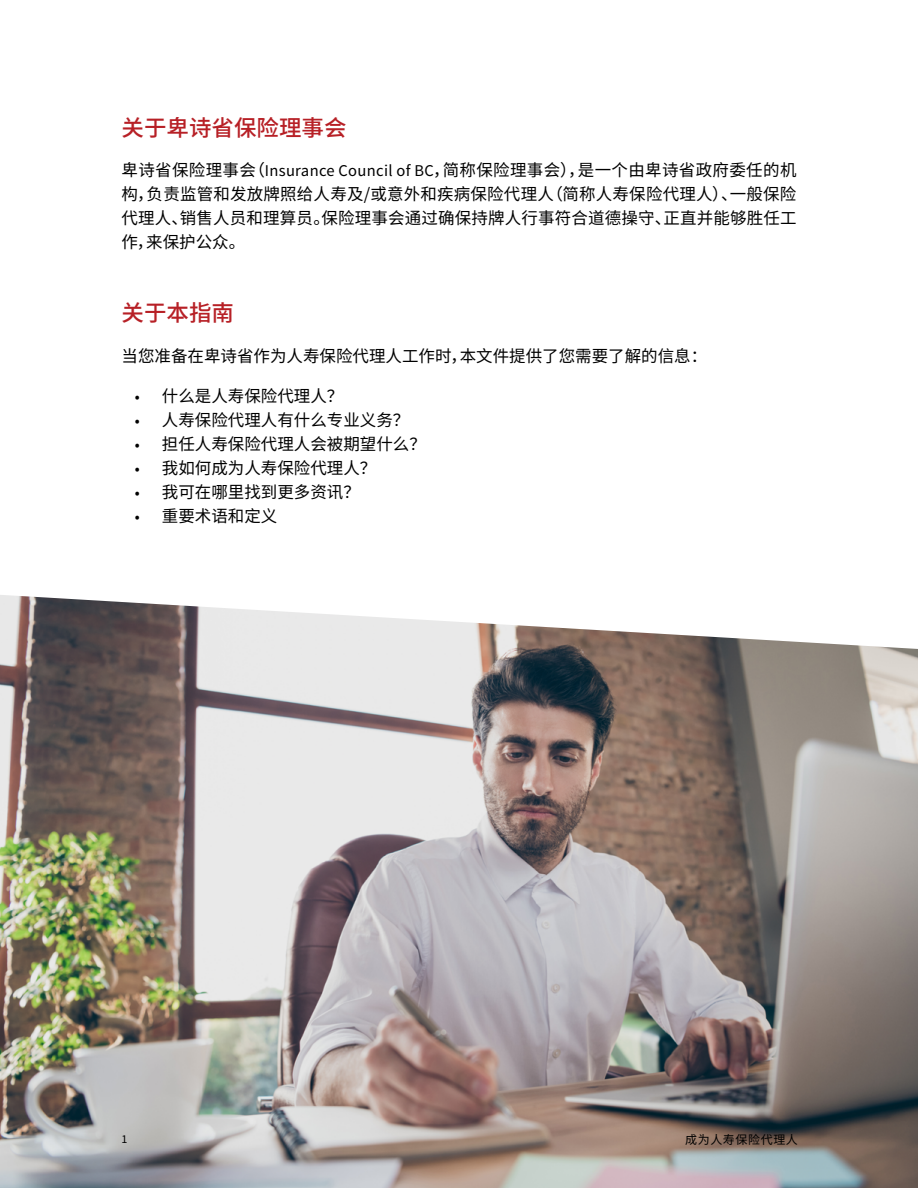
<style>
.page{position:relative;width:918px;height:1188px;background:#fff}
.page>*{position:absolute;margin:0;border:0;box-sizing:border-box;transform-origin:0 0}
.t1{font:500 22.5px "Source Han Sans CN";color:#b72026}
.t2{font:16.5px/24px "Source Han Sans CN";color:#000;text-align:justify}
.t3{font:12px "Source Han Sans CN";letter-spacing:.05em;color:#000}
.t4{font:12px "Source Sans Pro";color:#000}
.s1{font-family:"Source Sans Pro"}
</style>
<div class="page">
<img style="left:0;top:595px;width:918px;height:593px">
<h1 class="t1" style="left:122px;top:115px;width:226px">关于卑诗省保险理事会</h1>
<p class="t2" style="left:121px;top:159px;width:677px">卑诗省保险理事会（<span class="s1">Insurance Council of BC</span>，简称保险理事会），是一个由卑诗省政府委任的机构，负责监管和发放牌照给人寿及/或意外和疾病保险代理人（简称人寿保险代理人）、一般保险代理人、销售人员和理算员。保险理事会通过确保持牌人行事符合道德操守、正直并能够胜任工作，来保护公众。</p>
<h1 class="t1" style="left:122px;top:301px;width:114px">关于本指南</h1>
<p class="t2" style="left:122px;top:344px;width:587px">当您准备在卑诗省作为人寿保险代理人工作时，本文件提供了您需要了解的信息：</p>
<p class="t2" style="left:135px;top:384px;width:210px"><span class="s1">•</span> 什么是人寿保险代理人？</p>
<p class="t2" style="left:135px;top:408px;width:276px"><span class="s1">•</span> 人寿保险代理人有什么专业义务？</p>
<p class="t2" style="left:135px;top:432px;width:293px"><span class="s1">•</span> 担任人寿保险代理人会被期望什么？</p>
<p class="t2" style="left:135px;top:456px;width:243px"><span class="s1">•</span> 我如何成为人寿保险代理人？</p>
<p class="t2" style="left:135px;top:480px;width:227px"><span class="s1">•</span> 我可在哪里找到更多资讯？</p>
<p class="t2" style="left:135px;top:504px;width:144px"><span class="s1">•</span> 重要术语和定义</p>
<p class="t4" style="left:122px;top:1132px;width:7px">1</p>
<p class="t3" style="left:685px;top:1132px;width:114px">成为人寿保险代理人</p>
</div>
